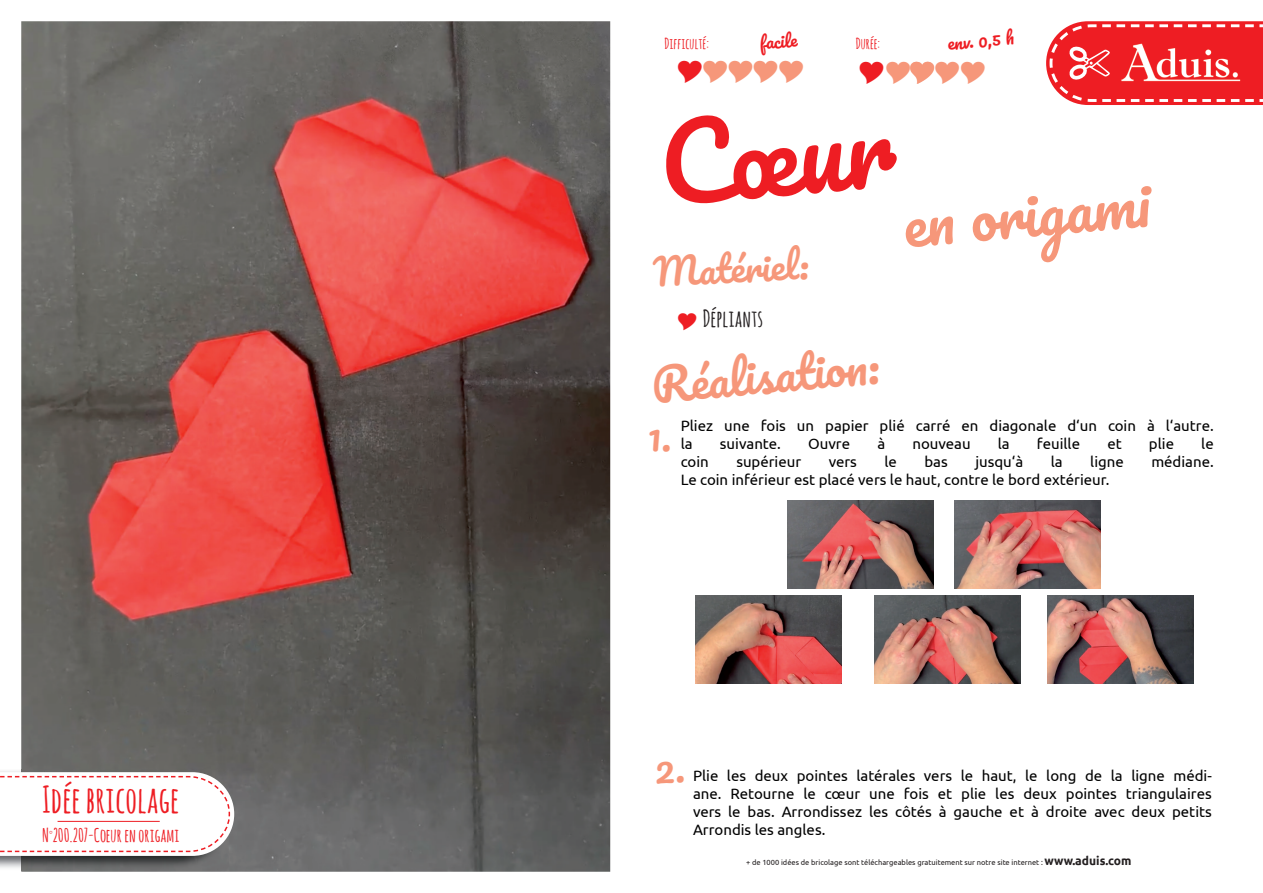
<style>
.page{position:relative;width:1263px;height:893px;background:#fff}
.page>*{position:absolute;margin:0;border:0;box-sizing:border-box;transform-origin:0 0}
.t1{font:102.6px "Pacifico";color:#ee1d23}
.t2{font:58.95px "Pacifico";color:#f6977a}
.t3{font:45.45px "Pacifico";color:#f6977a}
.t4{font:36.75px "Pacifico";color:#f6977a}
.t5{font:700 36.45px "Amatic SC";color:#ee1d23}
.t6{font:700 23.25px "Amatic SC";color:#231f20}
.t7{font:700 18.45px "Amatic SC";color:#ee1d23}
.t8{font:17.25px "Pacifico";color:#ee1d23}
.t9{font:15px/18px "Ubuntu";color:#000}
.t10{font:700 15px "Amatic SC";color:#ee1d23}
.t11{font:7.5px "Ubuntu";color:#231f20}
.s1{font-weight:700;font-size:12px}
</style>
<div class="page">
<img style="left:21px;top:21px;width:589px;height:851px">
<img style="left:0;top:769px;width:229px;height:101px">
<svg style="left:0;top:772px;width:234px;height:84px"></svg>
<hr style="left:58px;top:821px;width:102px;height:1px;background:#ee1d23">
<svg style="left:1046px;top:21px;width:217px;height:84px;background:#f0454a"></svg>
<img style="left:787px;top:500px;width:146px;height:89px">
<img style="left:954px;top:500px;width:147px;height:89px">
<img style="left:874px;top:595px;width:146px;height:89px">
<img style="left:695px;top:595px;width:146px;height:89px">
<img style="left:1047px;top:595px;width:146px;height:89px">
<h3 class="t5" style="left:42px;top:773px;width:139px">Idée bricolage</h3>
<p class="t7" style="left:42px;top:822px;width:139px">N<sup>°</sup>200.207-Cœur en origami</p>
<p class="t10" style="left:664px;top:33px;width:46px">Difficulté:</p>
<p class="t8" style="left:759px;top:34px;width:39px;rotate:-5deg">facile</p>
<p class="t10" style="left:856px;top:33px;width:26px">Durée:</p>
<p class="t8" style="left:947px;top:34px;width:68px;rotate:-5deg">env. 0,5 h</p>
<h1 class="t1" style="left:655px;top:111px;width:233px;rotate:-5deg">Cœur</h1>
<h2 class="t2" style="left:900px;top:193px;width:250px;rotate:-5deg">en origami</h2>
<h3 class="t4" style="left:652px;top:253px;width:157px;rotate:-3deg">Matériel:</h3>
<h3 class="t6" style="left:703px;top:301px;width:62px">Dépliants</h3>
<h3 class="t3" style="left:649px;top:361px;width:230px;rotate:-5deg">Réalisation:</h3>
<p class="t9" style="left:681px;top:416px;width:534px">Pliez une fois un papier plié carré en diagonale d‘un coin à l‘autre. la</p>
<p class="t9" style="left:720px;top:434px;width:63px">suivante.</p>
<p class="t9" style="left:808px;top:434px;width:43px">Ouvre</p>
<p class="t9" style="left:877px;top:434px;width:9px">à</p>
<p class="t9" style="left:912px;top:434px;width:60px">nouveau</p>
<p class="t9" style="left:998px;top:434px;width:13px">la</p>
<p class="t9" style="left:1037px;top:434px;width:45px">feuille</p>
<p class="t9" style="left:1107px;top:434px;width:16px">et</p>
<p class="t9" style="left:1149px;top:434px;width:27px">plie</p>
<p class="t9" style="left:1201px;top:434px;width:14px">le</p>
<p class="t9" style="left:681px;top:452px;width:30px">coin</p>
<p class="t9" style="left:736px;top:452px;width:66px">supérieur</p>
<p class="t9" style="left:829px;top:452px;width:30px">vers</p>
<p class="t9" style="left:884px;top:452px;width:14px">le</p>
<p class="t9" style="left:924px;top:452px;width:25px">bas</p>
<p class="t9" style="left:975px;top:452px;width:49px">jusqu‘à</p>
<p class="t9" style="left:1051px;top:452px;width:13px">la</p>
<p class="t9" style="left:1090px;top:452px;width:35px">ligne</p>
<p class="t9" style="left:1151px;top:452px;width:64px">médiane.</p>
<p class="t9" style="left:681px;top:470px;width:430px">Le coin inférieur est placé vers le haut, contre le bord extérieur.</p>
<p class="t9" style="left:693px;top:766px;width:520px;text-align:justify">Plie les deux pointes latérales vers le haut, le long de la ligne médi&shy;ane. Retourne le cœur une fois et plie les deux pointes triangulaires vers le bas. Arrondissez les côtés à gauche et à droite avec deux petits Arrondis les angles.</p>
<p class="t11" style="left:746px;top:858px;width:387px">+ de 1000 idées de bricolage sont téléchargeables gratuitement sur notre site internet : <span class="s1">www.aduis.com</span></p>
</div>
